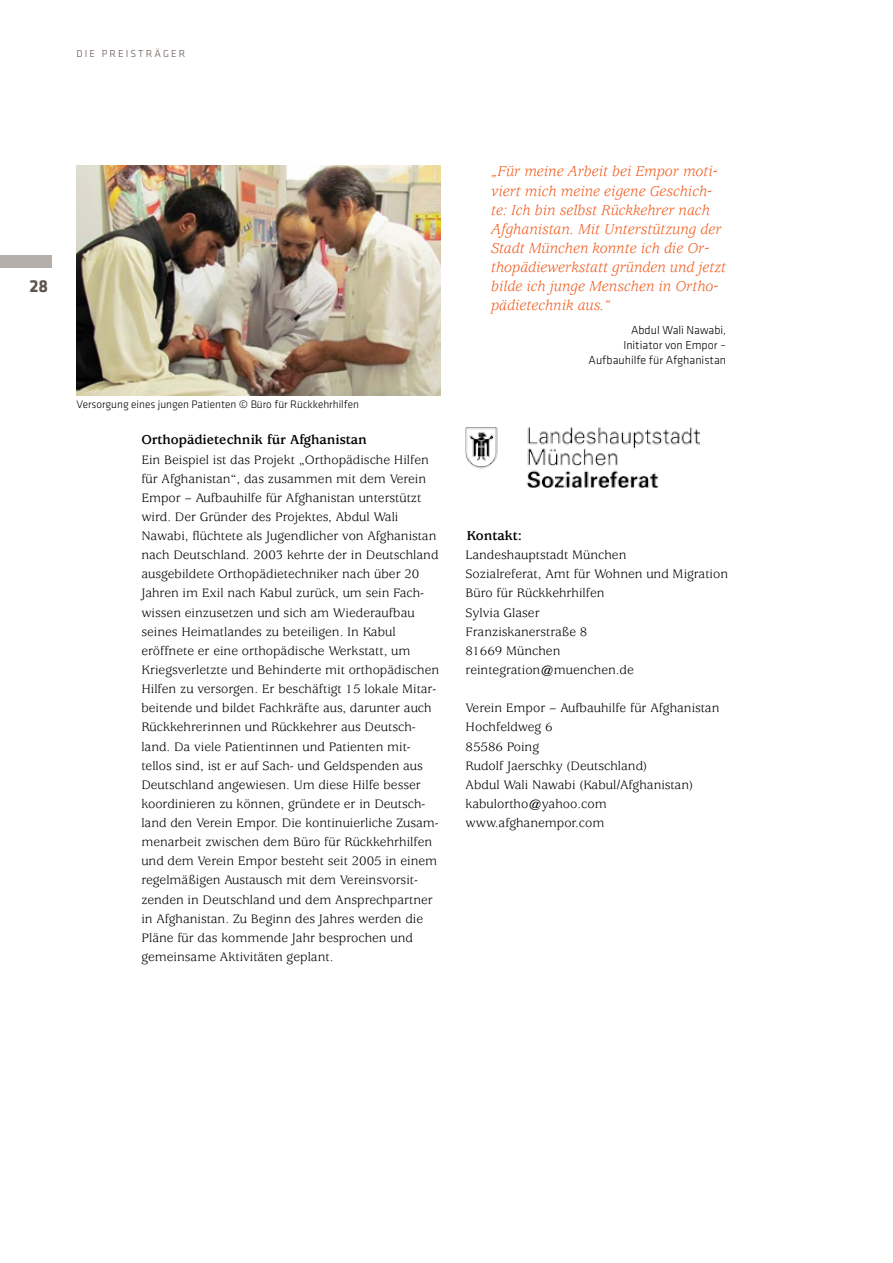
<style>
.page{position:relative;width:893px;height:1263px;background:#fff}
.page>*{position:absolute;margin:0;border:0;box-sizing:border-box;transform-origin:0 0}
.t1{font:700 18px "Klavika Basic";color:#61544d}
.Zitat{font:italic 15.75px/19.2px "Usherwood Std";color:#f15f22}
.Absatzüberschrift{font:700 14.25px "Usherwood Std";color:#000}
.Normal_ohne{font:13.5px/19.2px "Usherwood Std";color:#000}
.Zitatquelle{font:300 12px/14.9px "Klavika Basic";color:#000;text-align:right}
.t2{font:300 11.25px "Klavika Basic";color:#000}
.t3{font:300 10.5px "Klavika Basic";letter-spacing:.2em;color:#61544d}
</style>
<div class="page">
<div style="left:0;top:255px;width:51px;height:13px;background:#b6afa9"></div>
<img style="left:77px;top:166px;width:364px;height:229px">
<img style="left:466px;top:427px;width:233px;height:60px">
<p class="t3" style="left:77px;top:47px;width:110px">DIE PREISTRÄGER</p>
<h1 class="t1" style="left:29px;top:273px;width:20px">28</h1>
<p class="t2" style="left:77px;top:398px;width:284px">Versorgung eines jungen Patienten © Büro für Rückkehrhilfen</p>
<p class="Absatzüberschrift" style="left:141px;top:432px;width:227px">Orthopädietechnik für Afghanistan</p>
<p class="Normal_ohne" style="left:141px;top:450px;width:299px">Ein Beispiel ist das Projekt „Orthopädische Hilfen für Afghanistan“, das zusammen mit dem Verein Empor – Aufbauhilfe für Afghanistan unterstützt wird. Der Gründer des Projektes, Abdul Wali Nawabi, flüchtete als Jugendlicher von Afghanistan nach Deutschland. 2003 kehrte der in Deutschland ausgebildete Orthopädietechniker nach über 20<br>Jahren im Exil nach Kabul zurück, um sein Fach&shy;wissen einzusetzen und sich am Wiederaufbau seines Heimatlandes zu beteiligen. In Kabul eröffnete er eine orthopädische Werkstatt, um Kriegsverletzte und Behinderte mit orthopädischen Hilfen zu versorgen. Er beschäftigt 15 lokale Mitar&shy;beitende und bildet Fachkräfte aus, darunter auch Rückkehrerinnen und Rückkehrer aus Deutsch&shy;land. Da viele Patientinnen und Patienten mit&shy;tellos sind, ist er auf Sach- und Geldspenden aus Deutschland angewiesen. Um diese Hilfe besser koordinieren zu können, gründete er in Deutsch&shy;land den Verein Empor. Die kontinuierliche Zusam&shy;menarbeit zwischen dem Büro für Rückkehrhilfen und dem Verein Empor besteht seit 2005 in einem regelmäßigen Austausch mit dem Vereinsvorsit&shy;zenden in Deutschland und dem Ansprechpartner in Afghanistan. Zu Beginn des Jahres werden die Pläne für das kommende Jahr besprochen und gemeinsame Aktivitäten geplant.</p>
<p class="Zitat" style="left:491px;top:163px;width:237px">„Für meine Arbeit bei Empor moti&shy;viert mich meine eigene Geschich&shy;te: Ich bin selbst Rückkehrer nach<br>Afghanistan. Mit Unterstützung der<br>Stadt München konnte ich die Or&shy;thopädiewerkstatt gründen und jetzt bilde ich junge Menschen in Ortho&shy;pädietechnik aus.“</p>
<p class="Zitatquelle" style="left:589px;top:322px;width:139px">Abdul Wali Nawabi,<br>Initiator von Empor –<br>Aufbauhilfe für Afghanistan</p>
<p class="Absatzüberschrift" style="left:467px;top:528px;width:57px">Kontakt:</p>
<p class="Normal_ohne" style="left:466px;top:546px;width:162px">Landeshauptstadt München</p>
<p class="Normal_ohne" style="left:466px;top:565px;width:264px">Sozialreferat, Amt für Wohnen und Migration</p>
<p class="Normal_ohne" style="left:466px;top:584px;width:141px">Büro für Rückkehrhilfen</p>
<p class="Normal_ohne" style="left:466px;top:603px;width:76px">Sylvia Glaser</p>
<p class="Normal_ohne" style="left:466px;top:622px;width:123px">Franziskanerstraße 8</p>
<p class="Normal_ohne" style="left:466px;top:641px;width:96px">81669 München</p>
<p class="Normal_ohne" style="left:466px;top:661px;width:170px">reintegration@muenchen.de</p>
<p class="Normal_ohne" style="left:466px;top:699px;width:255px">Verein Empor – Aufbauhilfe für Afghanistan</p>
<p class="Normal_ohne" style="left:466px;top:718px;width:89px">Hochfeldweg 6</p>
<p class="Normal_ohne" style="left:466px;top:737px;width:75px">85586 Poing</p>
<p class="Normal_ohne" style="left:466px;top:756px;width:183px">Rudolf Jaerschky (Deutschland)</p>
<p class="Normal_ohne" style="left:466px;top:775px;width:229px">Abdul Wali Nawabi (Kabul/Afghanistan)</p>
<p class="Normal_ohne" style="left:466px;top:795px;width:143px">kabulortho@yahoo.com</p>
<p class="Normal_ohne" style="left:466px;top:814px;width:140px">www.afghanempor.com</p>
</div>
